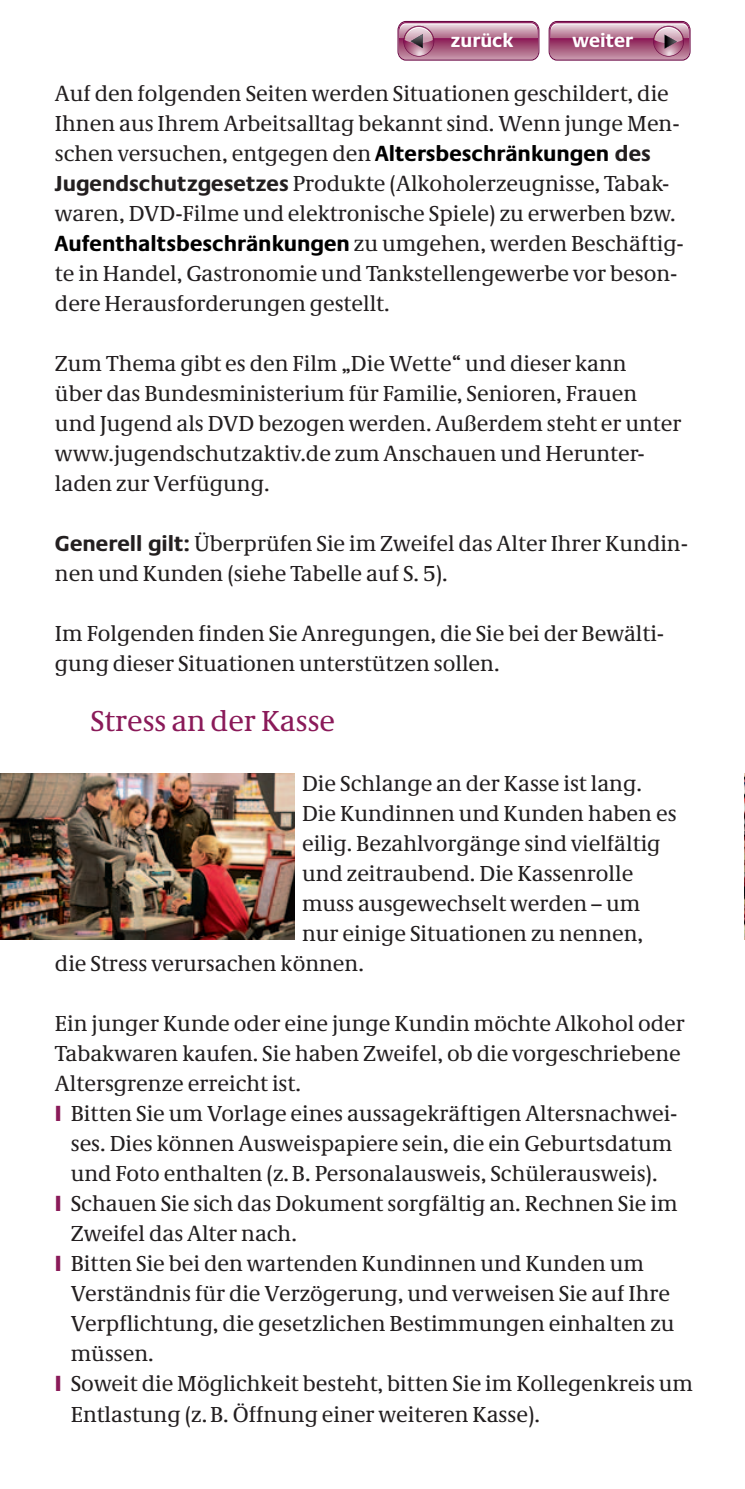
<style>
.page{position:relative;width:745px;height:1489px;background:#fff}
.page>*{position:absolute;margin:0;border:0;box-sizing:border-box;transform-origin:0 0}
.t1{font:30px "Neue Demos";color:#8a1a59}
.t2{font:22.5px/30px "Neue Demos";color:#231f20}
.t3{font:700 20px "Neue Praxis";color:#fff}
.s1{font-family:"Neue Praxis";font-weight:700;color:#000}
.s2{font-family:"Neue Praxis";font-weight:700}
.s3{font-family:"Myriad Pro";font-weight:900;color:#8a1a59}
</style>
<div class="page">
<img style="left:1px;top:774px;width:294px;height:165px">
<img style="left:744px;top:774px;width:1px;height:165px">
<svg style="left:397px;top:21px;width:142px;height:40px;background:#b47594"></svg>
<svg style="left:548px;top:21px;width:142px;height:40px;background:#b37593"></svg>
<p class="t3" style="left:450px;top:28px;width:64px">zurück</p>
<p class="t3" style="left:572px;top:28px;width:62px">weiter</p>
<p class="t2" style="left:55px;top:78px;width:629px">Auf den folgenden Seiten werden Situationen geschildert, die Ihnen aus Ihrem Arbeitsalltag bekannt sind. Wenn junge Men&shy;schen versuchen, entgegen den <span class="s1">Altersbeschränkungen</span> <span class="s2">des Jugendschutzgesetzes</span> Produkte (Alkoholerzeugnisse, Tabak&shy;waren, DVD-Filme und elektronische Spiele) zu erwerben bzw.<br><span class="s1">Aufenthaltsbeschränkungen</span> zu umgehen, werden Beschäftig&shy;te in Handel, Gastronomie und Tankstellengewerbe vor beson&shy;dere Herausforderungen gestellt.</p>
<p class="t2" style="left:55px;top:348px;width:627px">Zum Thema gibt es den Film „Die Wette“ und dieser kann<br>über das Bundesministerium für Familie, Senioren, Frauen und Jugend als DVD bezogen werden. Außerdem steht er unter www.jugendschutzaktiv.de zum Anschauen und Herunter&shy;laden zur Verfügung.</p>
<p class="t2" style="left:55px;top:528px;width:633px"><span class="s2">Generell gilt:</span> Überprüfen Sie im Zweifel das Alter Ihrer Kundin&shy;nen und Kunden (siehe Tabelle auf S. 5).</p>
<p class="t2" style="left:55px;top:618px;width:610px">Im Folgenden finden Sie Anregungen, die Sie bei der Bewälti&shy;gung dieser Situationen unterstützen sollen.</p>
<h1 class="t1" style="left:90px;top:703px;width:246px">Stress an der Kasse</h1>
<p class="t2" style="left:302px;top:768px;width:341px">Die Schlange an der Kasse ist lang.</p>
<p class="t2" style="left:302px;top:798px;width:376px">Die Kundinnen und Kunden haben es</p>
<p class="t2" style="left:302px;top:828px;width:360px">eilig. Bezahlvorgänge sind vielfältig</p>
<p class="t2" style="left:302px;top:858px;width:332px">und zeitraubend. Die Kassenrolle</p>
<p class="t2" style="left:302px;top:888px;width:339px">muss ausgewechselt werden – um</p>
<p class="t2" style="left:302px;top:918px;width:342px">nur einige Situationen zu nennen,</p>
<p class="t2" style="left:55px;top:948px;width:310px">die Stress verursachen können.</p>
<p class="t2" style="left:55px;top:1008px;width:631px">Ein junger Kunde oder eine junge Kundin möchte Alkohol oder</p>
<p class="t2" style="left:55px;top:1038px;width:627px">Tabakwaren kaufen. Sie haben Zweifel, ob die vorgeschriebene</p>
<p class="t2" style="left:55px;top:1068px;width:247px">Altersgrenze erreicht ist.</p>
<p class="t2" style="left:55px;top:1098px;width:623px"><span class="s3">I</span> Bitten Sie um Vorlage eines aussagekräftigen Altersnachwei-</p>
<p class="t2" style="left:71px;top:1128px;width:602px">ses. Dies können Ausweispapiere sein, die ein Geburtsdatum</p>
<p class="t2" style="left:71px;top:1158px;width:588px">und Foto enthalten (z.B. Personalausweis, Schülerausweis).</p>
<p class="t2" style="left:55px;top:1188px;width:623px"><span class="s3">I</span> Schauen Sie sich das Dokument sorgfältig an. Rechnen Sie im</p>
<p class="t2" style="left:71px;top:1218px;width:227px">Zweifel das Alter nach.</p>
<p class="t2" style="left:55px;top:1248px;width:590px"><span class="s3">I</span> Bitten Sie bei den wartenden Kundinnen und Kunden um</p>
<p class="t2" style="left:71px;top:1278px;width:600px">Verständnis für die Verzögerung, und verweisen Sie auf Ihre</p>
<p class="t2" style="left:71px;top:1308px;width:605px">Verpflichtung, die gesetzlichen Bestimmungen einhalten zu</p>
<p class="t2" style="left:71px;top:1338px;width:84px">müssen.</p>
<p class="t2" style="left:55px;top:1368px;width:639px"><span class="s3">I</span> Soweit die Möglichkeit besteht, bitten Sie im Kollegenkreis um</p>
<p class="t2" style="left:71px;top:1398px;width:470px">Entlastung (z.B. Öffnung einer weiteren Kasse).</p>
</div>
